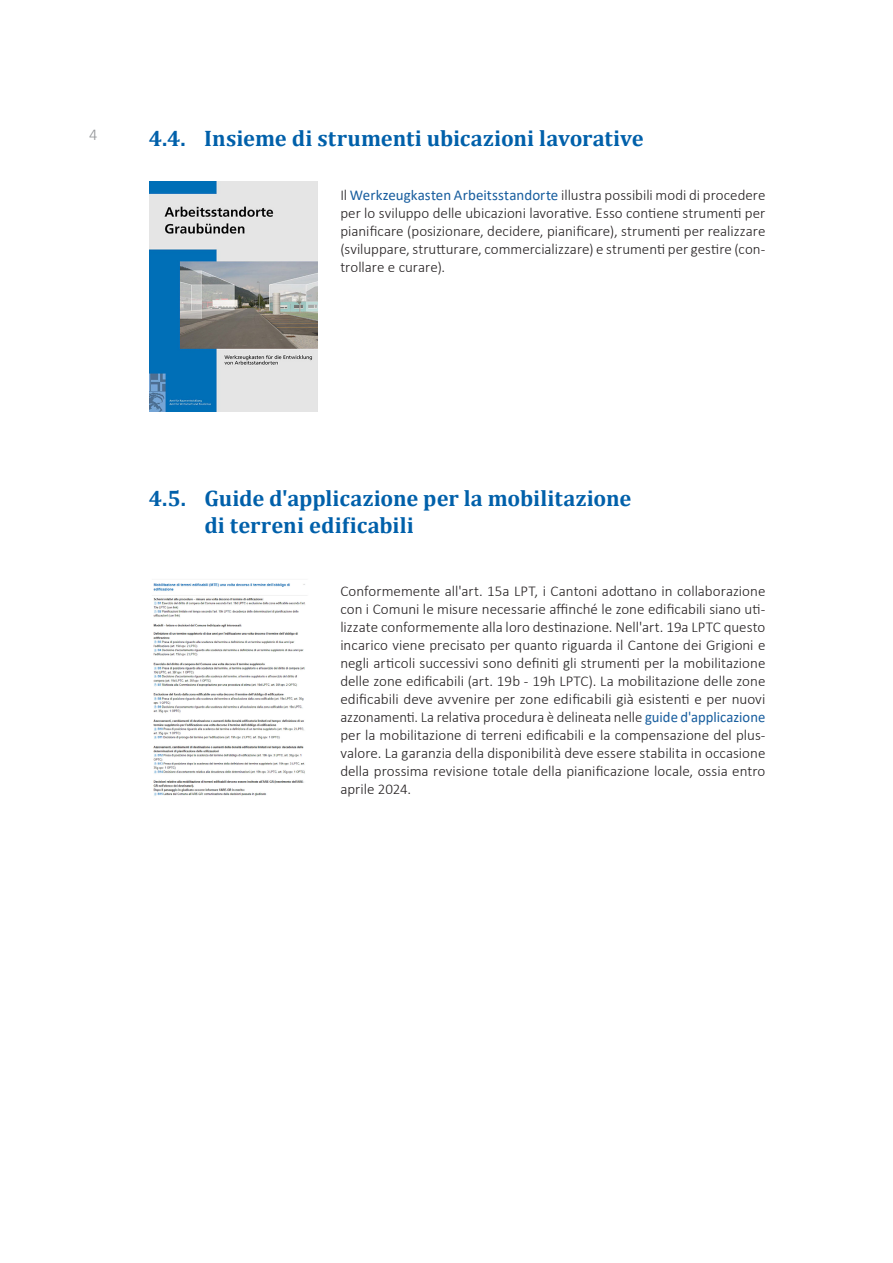
<style>
.page{position:relative;width:893px;height:1263px;background:#fff}
.page>*{position:absolute;margin:0;border:0;box-sizing:border-box;transform-origin:0 0}
.Titel_2{font:700 22.5px/27px "Cambria";color:#0060aa}
.t1{font:300 16.5px "Calibri";color:#939598}
.Fliesstext{font:300 15px/18px "Calibri";color:#231f20;text-align:justify}
.s1{font-weight:400;color:#175d9e}
</style>
<div class="page">
<img style="left:149px;top:181px;width:168px;height:231px">
<img style="left:152px;top:583px;width:155px;height:213px">
<p class="t1" style="left:89px;top:124px;width:10px">4</p>
<p class="Titel_2" style="left:149px;top:124px;width:497px">4.4. Insieme di strumenti ubicazioni lavorative</p>
<p class="Fliesstext" style="left:340px;top:185px;width:427px">Il <span class="s1">Werkzeugkasten Arbeitsstandorte</span> illustra possibili modi di procedere per lo sviluppo delle ubicazioni lavorative. Esso contiene strumenti per pianificare (posizionare, decidere, pianificare), strumenti per realizzare (sviluppare, strutturare, commercializzare) e strumenti per gestire (con&shy;trollare e curare).</p>
<p class="Titel_2" style="left:204px;top:484px;width:428px;text-indent:-56px">4.5. Guide d'applicazione per la mobilitazione di terreni edificabili</p>
<p class="Fliesstext" style="left:340px;top:581px;width:427px">Conformemente all'art. 15a LPT, i Cantoni adottano in collaborazione con i Comuni le misure necessarie affinché le zone edificabili siano uti&shy;lizzate conformemente alla loro destinazione. Nell'art. 19a LPTC questo incarico viene precisato per quanto riguarda il Cantone dei Grigioni e negli articoli successivi sono definiti gli strumenti per la mobilitazione delle zone edificabili (art. 19b - 19h LPTC). La mobilitazione delle zone edificabili deve avvenire per zone edificabili già esistenti e per nuovi azzonamenti. La relativa procedura è delineata nelle <span class="s1">guide d'applicazione </span>per la mobilitazione di terreni edificabili e la compensazione del plus&shy;valore. La garanzia della disponibilità deve essere stabilita in occasione della prossima revisione totale della pianificazione locale, ossia entro aprile 2024.</p>
</div>
